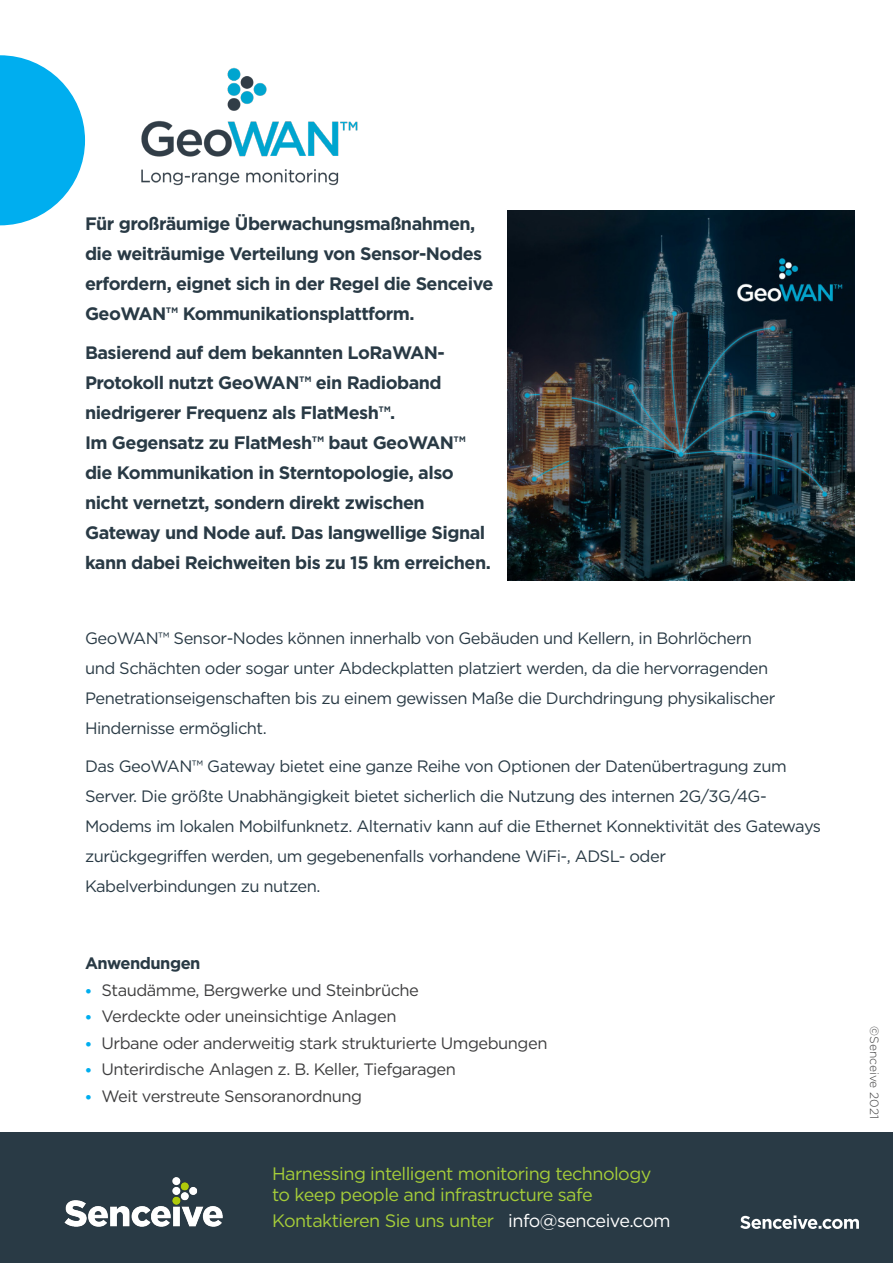
<style>
.page{position:relative;width:893px;height:1263px;background:#fff}
.page>*{position:absolute;margin:0;border:0;box-sizing:border-box;transform-origin:0 0}
.t1{font:700 18px/30px "Gotham";letter-spacing:-.03em;color:#293a45}
.t2{font:18px/21px "Gotham";letter-spacing:-.03em;color:#a6ce39}
.t3{font:16.5px/30px "Gotham";letter-spacing:-.03em;color:#293a45}
.t4{font:16.5px "Gotham";letter-spacing:-.03em;color:#3e3e3f}
.t5{font:700 16.5px "Gotham";letter-spacing:-.03em;color:#293a45}
.t6{font:300 12px "Gotham";color:#3e3e3f}
.s1{font-weight:900;font-size:13.5px;color:#00aeef}
.s2{color:#fff}
</style>
<div class="page">
<div style="left:0;top:1132px;width:893px;height:131px;background:#293a45"></div>
<svg style="left:740px;top:1215px;width:119px;height:14px"></svg>
<img style="left:64px;top:1177px;width:159px;height:50px">
<svg style="left:0;top:55px;width:85px;height:170px"></svg>
<img style="left:141px;top:67px;width:217px;height:119px">
<img style="left:507px;top:210px;width:347px;height:370px">
<p class="t1" style="left:85px;top:209px;width:410px">Für großräumige Überwachungsmaßnahmen, die weiträumige Verteilung von Sensor-Nodes erfordern, eignet sich in der Regel die Senceive GeoWAN™ Kommunikationsplattform.</p>
<p class="t1" style="left:85px;top:337px;width:407px">Basierend auf dem bekannten LoRaWAN-Protokoll nutzt GeoWAN™ ein Radioband niedrigerer Frequenz als FlatMesh™.<br>Im Gegensatz zu FlatMesh™ baut GeoWAN™ die Kommunikation in Sterntopologie, also nicht vernetzt, sondern direkt zwischen Gateway und Node auf. Das langwellige Signal kann dabei Reichweiten bis zu 15 km erreichen.</p>
<p class="t3" style="left:85px;top:622px;width:692px">GeoWAN™ Sensor-Nodes können innerhalb von Gebäuden und Kellern, in Bohrlöchern und Schächten oder sogar unter Abdeckplatten platziert werden, da die hervorragenden Penetrationseigenschaften bis zu einem gewissen Maße die Durchdringung physikalischer Hindernisse ermöglicht.</p>
<p class="t3" style="left:85px;top:751px;width:738px">Das GeoWAN™ Gateway bietet eine ganze Reihe von Optionen der Datenübertragung zum Server. Die größte Unabhängigkeit bietet sicherlich die Nutzung des internen 2G/3G/4G-Modems im lokalen Mobilfunknetz. Alternativ kann auf die Ethernet Konnektivität des Gateways zurückgegriffen werden, um gegebenenfalls vorhandene WiFi-, ADSL- oder Kabelverbindungen zu nutzen.</p>
<p class="t5" style="left:85px;top:952px;width:117px">Anwendungen</p>
<p class="t4" style="left:85px;top:981px;width:335px"><span class="s1">•</span> Staudämme, Bergwerke und Steinbrüche</p>
<p class="t4" style="left:85px;top:1007px;width:313px"><span class="s1">•</span> Verdeckte oder uneinsichtige Anlagen</p>
<p class="t4" style="left:85px;top:1034px;width:464px"><span class="s1">•</span> Urbane oder anderweitig stark strukturierte Umgebungen</p>
<p class="t4" style="left:85px;top:1060px;width:372px"><span class="s1">•</span> Unterirdische Anlagen z. B. Keller, Tiefgaragen</p>
<p class="t4" style="left:85px;top:1087px;width:279px"><span class="s1">•</span> Weit verstreute Sensoranordnung</p>
<p class="t2" style="left:272px;top:1162px;width:381px">Harnessing intelligent monitoring technology to keep people and infrastructure safe</p>
<p class="t2" style="left:272px;top:1210px;width:400px">Kontaktieren Sie uns unter <span class="s2">info@senceive.com</span></p>
<p class="t6" style="left:882px;top:1026px;width:94px;rotate:90deg">©Senceive 2021</p>
</div>
